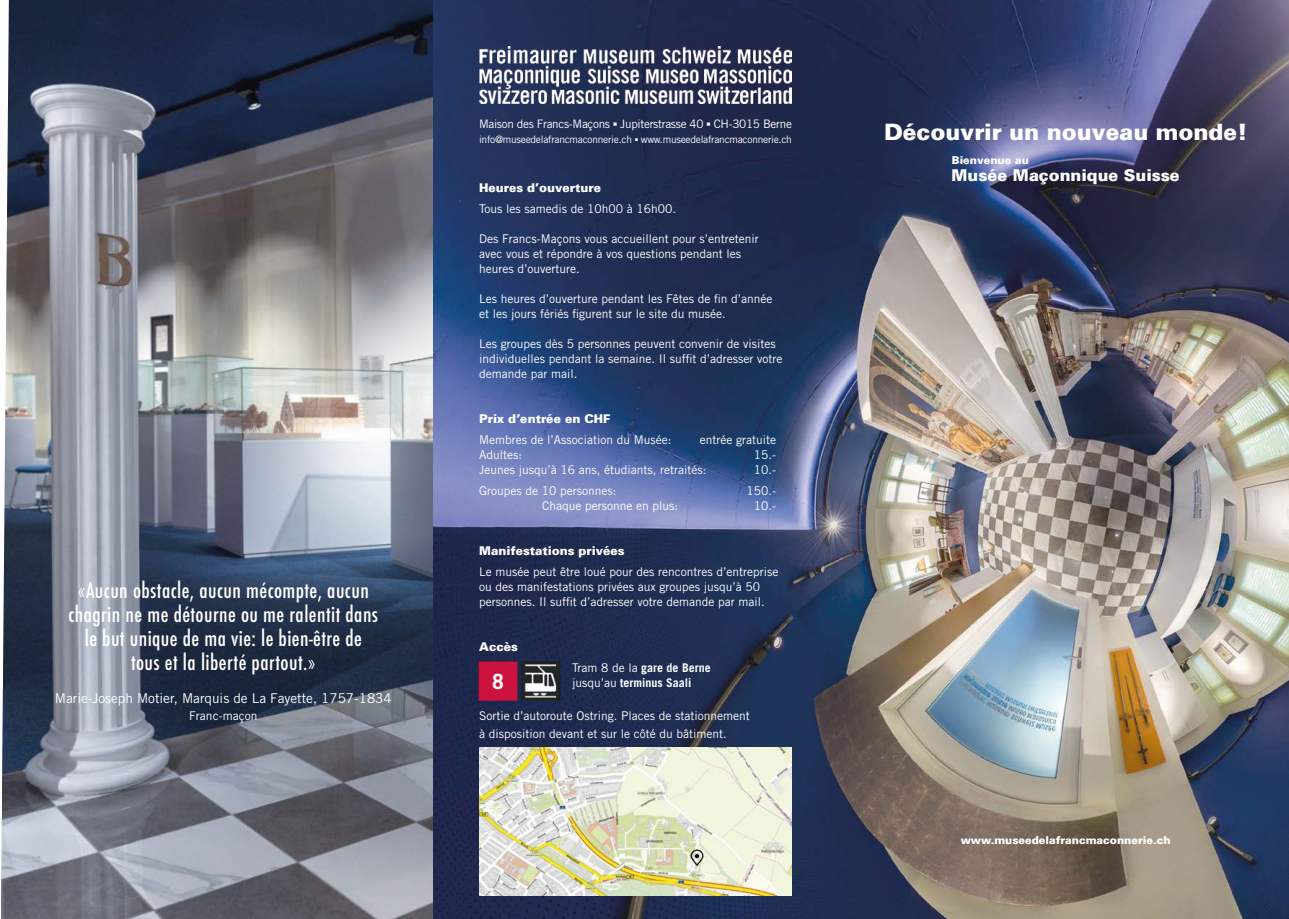
<style>
.page{position:relative;width:1289px;height:919px;background:#fff}
.page>*{position:absolute;margin:0;border:0;box-sizing:border-box;transform-origin:0 0}
.t1{font:900 22.5px "Univers";color:#fff}
.t2{font:500 condensed 21px/24px "Futura";letter-spacing:.02em;color:#fff;text-align:center}
.t3{font:700 21px "Trade Gothic";color:#fff}
.t4{font:900 16.2px "Univers";color:#fff}
.t5{font:13.5px "Trade Gothic";color:#fff}
.t6{font:12px/15px "Trade Gothic";color:#fff}
.t7{font:900 12px "Univers";color:#fff}
.t8{font:700 12px/15px "Trade Gothic";color:#fff}
.t9{font:11.7px "Trade Gothic";letter-spacing:-.025em;color:#fff}
.t10{font:900 10.8px "Univers";color:#fff}
.t11{font:10.2px "Trade Gothic";letter-spacing:-.025em;color:#fff}
.s1{font-family:"Times New Roman";font-weight:700}
.s2{font-weight:400}
</style>
<div class="page">
<img style="left:1px;top:0;width:1287px;height:918px">
<img style="left:479px;top:47px;width:312px;height:57px">
<img style="left:477px;top:661px;width:86px;height:40px">
<img style="left:479px;top:747px;width:312px;height:148px">
<h2 class="t2" style="left:69px;top:578px;width:311px">«Aucun obstacle, aucun mécompte, aucun chagrin ne me détourne ou me ralentit dans le but unique de ma vie: le bien-être de tous et la liberté partout.»</h2>
<p class="t5" style="left:55px;top:690px;width:338px">Marie-Joseph Motier, Marquis de La Fayette, 1757-1834</p>
<p class="t6" style="left:189px;top:707px;width:70px">Franc-maçon</p>
<p class="t9" style="left:479px;top:117px;width:314px">Maison des Francs-Maçons <span class="s1">▪</span> Jupiterstrasse 40 <span class="s1">▪</span> CH-3015 Berne</p>
<p class="t11" style="left:479px;top:133px;width:314px">info@museedelafrancmaconnerie.ch <span class="s1">▪</span> www.museedelafrancmaconnerie.ch</p>
<p class="t7" style="left:479px;top:179px;width:124px">Heures d’ouverture</p>
<p class="t6" style="left:479px;top:201px;width:199px">Tous les samedis de 10h00 à 16h00.</p>
<p class="t6" style="left:479px;top:231px;width:281px">Des Francs-Maçons vous accueillent pour s’entretenir avec vous et répondre à vos questions pendant les heures d’ouverture.</p>
<p class="t6" style="left:479px;top:291px;width:295px">Les heures d’ouverture pendant les Fêtes de fin d’année et les jours fériés figurent sur le site du musée.</p>
<p class="t6" style="left:479px;top:336px;width:305px">Les groupes dès 5 personnes peuvent convenir de visites individuelles pendant la semaine. Il suffit d’adresser votre demande par mail.</p>
<p class="t7" style="left:479px;top:410px;width:133px">Prix d’entrée en CHF</p>
<p class="t6" style="left:479px;top:432px;width:194px">Membres de l’Association du Musée:</p>
<p class="t6" style="left:699px;top:432px;width:78px">entrée gratuite</p>
<p class="t6" style="left:479px;top:447px;width:44px">Adultes:</p>
<p class="t6" style="left:753px;top:447px;width:24px">15.-</p>
<p class="t6" style="left:479px;top:462px;width:229px">Jeunes jusqu’à 16 ans, étudiants, retraités:</p>
<p class="t6" style="left:753px;top:462px;width:24px">10.-</p>
<p class="t6" style="left:479px;top:483px;width:139px">Groupes de 10 personnes:</p>
<p class="t6" style="left:746px;top:483px;width:31px">150.-</p>
<p class="t6" style="left:542px;top:498px;width:138px">Chaque personne en plus:</p>
<p class="t6" style="left:753px;top:498px;width:24px">10.-</p>
<p class="t7" style="left:479px;top:542px;width:147px">Manifestations privées</p>
<p class="t6" style="left:479px;top:564px;width:301px">Le musée peut être loué pour des rencontres d’entreprise ou des manifestations privées aux groupes jusqu’à 50 personnes. Il suffit d’adresser votre demande par mail.</p>
<p class="t7" style="left:479px;top:638px;width:40px">Accès</p>
<p class="t8" style="left:572px;top:660px;width:140px"><span class="s2">Tram 8 de la</span> gare de Berne <span class="s2">jusqu’au</span> terminus Saali</p>
<p class="t6" style="left:479px;top:706px;width:272px;line-height:18px">Sortie d’autoroute Ostring. Places de stationnement à disposition devant et sur le côté du bâtiment.</p>
<h2 class="t3" style="left:492px;top:668px;width:13px">8</h2>
<h1 class="t1" style="left:884px;top:117px;width:365px">Découvrir un nouveau monde!</h1>
<p class="t10" style="left:951px;top:153px;width:79px">Bienvenue au</p>
<h3 class="t4" style="left:951px;top:165px;width:230px">Musée Maçonnique Suisse</h3>
<p class="t10" style="left:960px;top:833px;width:211px">www.museedelafrancmaconnerie.ch</p>
</div>
